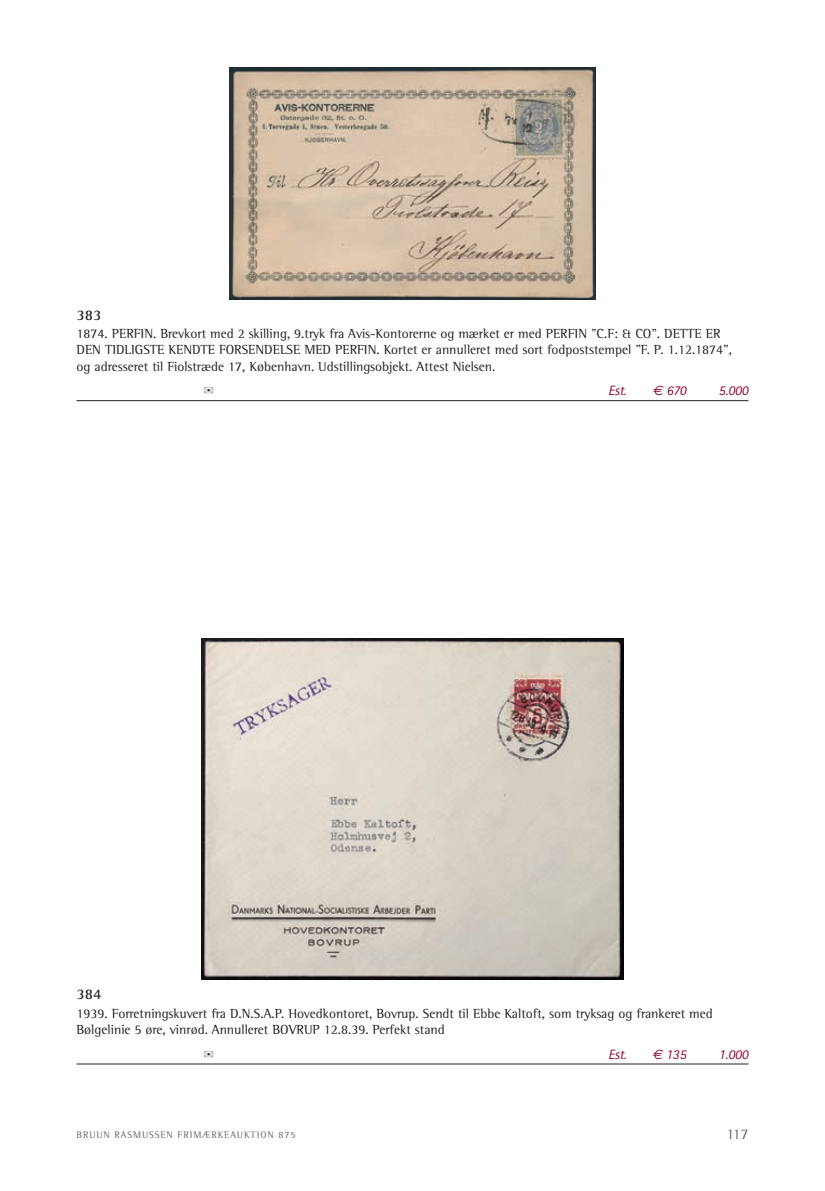
<style>
.page{position:relative;width:825px;height:1191px;background:#fff}
.page>*{position:absolute;margin:0;border:0;box-sizing:border-box;transform-origin:0 0}
.cat_nr{font:700 15px "Rotis Semi Serif";color:#231f20}
.t1{font:15px "Rotis Semi Serif";color:#69696c}
.item_txt{font:13.5px/16.2px "Rotis Semi Serif";color:#231f20}
.pris_lang{font:italic 13.5px "Rotis Sans Serif";color:#900126}
.t2{font:9.75px "Rotis Semi Serif";letter-spacing:.095em;color:#69696c}
.s1{font-family:"Euro Sans"}
</style>
<div class="page">
<hr style="left:77px;top:400px;width:671px;height:1px;background:#231f20">
<hr style="left:77px;top:1063px;width:671px;height:1px;background:#231f20">
<img style="left:229px;top:68px;width:367px;height:232px">
<img style="left:202px;top:638px;width:421px;height:341px">
<p class="cat_nr" style="left:77px;top:306px;width:27px">383</p>
<p class="item_txt" style="left:77px;top:325px;width:657px">1874. PERFIN. Brevkort med 2 skilling, 9.tryk fra Avis-Kontorerne og mærket er med PERFIN "C.F: &amp; CO". DETTE ER<br>DEN TIDLIGSTE KENDTE FORSENDELSE MED PERFIN. Kortet er annulleret med sort fodpoststempel "F. P. 1.12.1874", og adresseret til Fiolstræde 17, København. Udstillingsobjekt. Attest Nielsen.</p>
<p class="pris_lang" style="left:608px;top:383px;width:20px">Est.</p>
<p class="pris_lang" style="left:653px;top:383px;width:35px"><span class="s1">€</span> 670</p>
<p class="pris_lang" style="left:719px;top:383px;width:31px">5.000</p>
<p class="cat_nr" style="left:77px;top:985px;width:27px">384</p>
<p class="item_txt" style="left:77px;top:1005px;width:638px">1939. Forretningskuvert fra D.N.S.A.P. Hovedkontoret, Bovrup. Sendt til Ebbe Kaltoft, som tryksag og frankeret med<br>Bølgelinie 5 øre, vinrød. Annulleret BOVRUP 12.8.39. Perfekt stand</p>
<p class="pris_lang" style="left:608px;top:1046px;width:20px">Est.</p>
<p class="pris_lang" style="left:652px;top:1046px;width:35px"><span class="s1">€</span> 135</p>
<p class="pris_lang" style="left:719px;top:1046px;width:31px">1.000</p>
<p class="t2" style="left:77px;top:1129px;width:220px">BRUUN RASMUSSEN FRIMÆRKEAUKTION 875</p>
<p class="t1" style="left:726px;top:1124px;width:23px">117</p>
</div>
